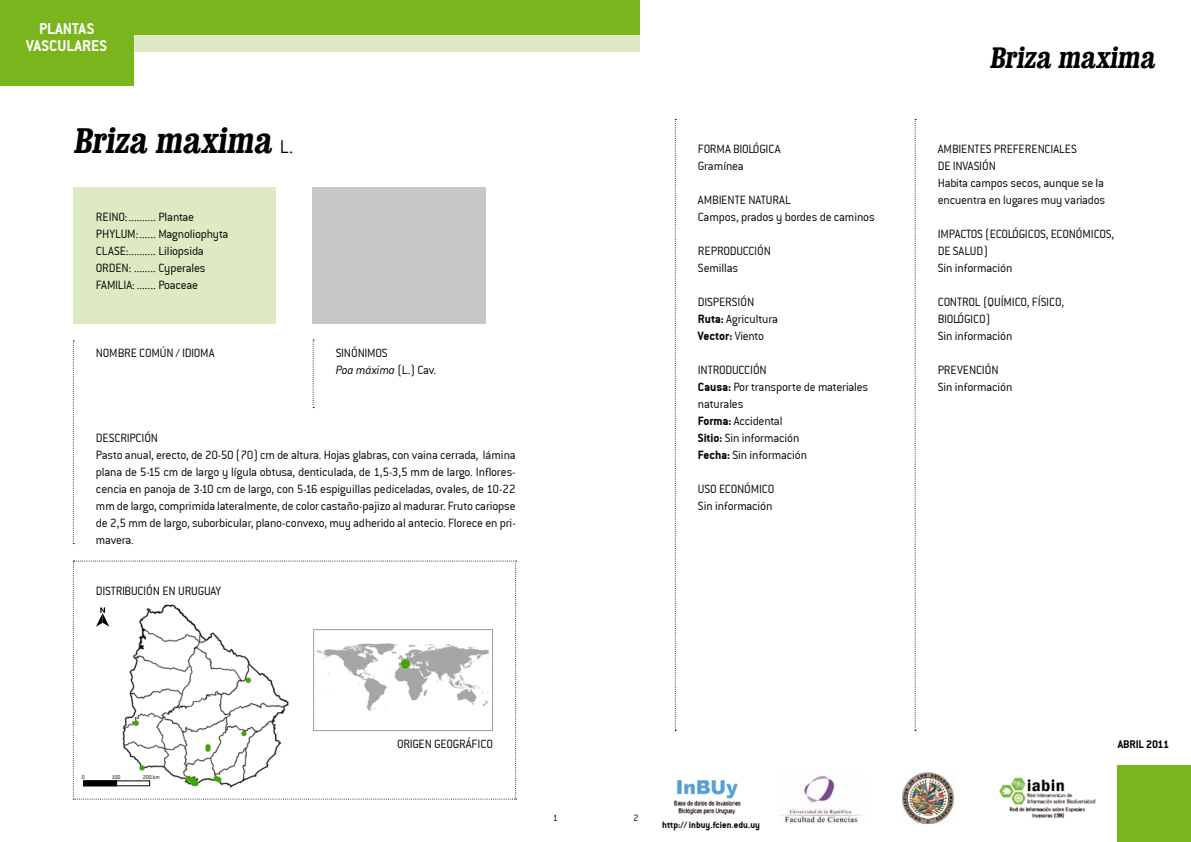
<style>
.page{position:relative;width:1191px;height:842px;background:#fff}
.page>*{position:absolute;margin:0;border:0;box-sizing:border-box;transform-origin:0 0}
.t1{font:700 condensed 36px "Clarendon";color:#000}
.t2{font:700 condensed 30px "Clarendon";color:#000}
.t3{font:17px/17px "Conduit ITCTT Bold";color:#fff;text-align:center}
.t4{font:13px/17px "Conduit ITCTT Light";letter-spacing:-.015em;color:#000}
.t5{font:13px "Conduit ITCTT Bold";color:#000}
.t6{font:12px "Conduit ITCTT Bold";letter-spacing:-.01em;color:#000}
.t7{font:10px "Conduit ITCTT Bold";color:#000}
.t8{font:10px "Conduit ITCTT Light";color:#000}
.t9{font:6px "Conduit ITCTT Light";color:#000}
.s1{font-family:"Conduit ITCTT Light";font-weight:400;font-stretch:normal;font-size:20px}
.s2{font-style:italic}
.s3{font-family:"Conduit ITCTT Bold"}
.s4{font-family:"Conduit ITCTT Light"}
</style>
<div class="page">
<div style="left:73px;top:187px;width:203px;height:136px;background:#ddeac4"></div>
<div style="left:313px;top:187px;width:173px;height:136px;background:#c6c7c8"></div>
<div style="left:0;top:34px;width:639px;height:17px;background:#ddeac4"></div>
<div style="left:0;top:0;width:639px;height:34px;background:#7ab51d"></div>
<div style="left:0;top:17px;width:133px;height:68px;background:#7ab51d"></div>
<div style="left:1117px;top:765px;width:74px;height:77px;background:#7ab51d"></div>
<svg style="left:73px;top:340px;width:1px;height:204px"></svg>
<svg style="left:313px;top:340px;width:1px;height:68px"></svg>
<img style="left:674px;top:780px;width:67px;height:35px">
<img style="left:902px;top:773px;width:53px;height:51px">
<img style="left:780px;top:775px;width:83px;height:48px">
<img style="left:999px;top:778px;width:96px;height:41px">
<svg style="left:675px;top:119px;width:1px;height:612px"></svg>
<svg style="left:914px;top:119px;width:2px;height:612px"></svg>
<svg style="left:73px;top:561px;width:443px;height:238px"></svg>
<div style="left:83px;top:780px;width:34px;height:6px;background:#000"></div>
<div style="left:83px;top:780px;width:67px;height:6px;border:1px solid #000"></div>
<h3 class="t3" style="left:26px;top:20px;width:82px">PLANTAS<br>VASCULARES</h3>
<h1 class="t1" style="left:73px;top:118px;width:221px">Briza maxima <span class="s1">L .</span></h1>
<p class="t4" style="left:96px;top:208px;width:134px">REINO:.......... Plantae<br>PHYLUM:...... Magnoliophyta<br>CLASE:.......... Liliopsida<br>ORDEN: ........ Cyperales<br>FAMILIA: ....... Poaceae</p>
<p class="t4" style="left:96px;top:344px;width:120px">NOMBRE COMÚN / IDIOMA</p>
<p class="t4" style="left:336px;top:344px;width:102px">SINÓNIMOS<br><span class="s2">Poa máxima</span> (L.) Cav.</p>
<p class="t4" style="left:96px;top:429px;width:421px">DESCRIPCIÓN<br>Pasto anual, erecto, de 20-50 (70) cm de altura. Hojas glabras, con vaina cerrada, lámina plana de 5-15 cm de largo y lígula obtusa, denticulada, de 1,5-3,5 mm de largo. Inflores&shy;cencia en panoja de 3-10 cm de largo, con 5-16 espiguillas pediceladas, ovales, de 10-22 mm de largo, comprimida lateralmente, de color castaño-pajizo al madurar. Fruto cariopse de 2,5 mm de largo, suborbicular, plano-convexo, muy adherido al antecio. Florece en pri&shy;mavera.</p>
<p class="t4" style="left:96px;top:582px;width:127px">DISTRIBUCIÓN EN URUGUAY</p>
<p class="t4" style="left:698px;top:140px;width:84px">FORMA BIOlÓGICA<br>Gramínea</p>
<p class="t4" style="left:698px;top:191px;width:13px">Ambiente</p>
<p class="t4" style="left:698px;top:191px;width:178px;text-indent:50px">natural<br>Campos, prados y bordes de caminos</p>
<p class="t4" style="left:698px;top:242px;width:42px">Reproducción<br>Semillas</p>
<p class="t4" style="left:698px;top:293px;width:81px">Dispersión<br><span class="s3">Ruta:</span> Agricultura</p>
<p class="t5" style="left:698px;top:328px;width:68px">Vector: <span class="s4">Viento</span></p>
<p class="t4" style="left:698px;top:361px;width:172px">Introducción<br><span class="s3">Causa:</span> Por transporte de materiales naturales<br><span class="s3">Forma:</span> Accidental<br><span class="s3">Sitio:</span> Sin información<br><span class="s3">Fecha:</span> Sin información</p>
<p class="t4" style="left:698px;top:480px;width:78px">USO ECONÓMICO<br>Sin información</p>
<p class="t9" style="left:82px;top:773px;width:5px">0</p>
<p class="t9" style="left:112px;top:773px;width:10px">100</p>
<p class="t9" style="left:143px;top:773px;width:19px">200 km</p>
<p class="t4" style="left:397px;top:735px;width:97px">ORIGEN GEOGRÁFICO</p>
<p class="t8" style="left:553px;top:812px;width:7px">1</p>
<p class="t8" style="left:633px;top:812px;width:7px">2</p>
<p class="t7" style="left:662px;top:819px;width:99px">http:// inbuy.fcien.edu.uy</p>
<h2 class="t2" style="left:989px;top:39px;width:172px">Briza maxima</h2>
<p class="t4" style="left:937px;top:141px;width:13px">Ambientes</p>
<p class="t4" style="left:994px;top:141px;width:7px">preferenciales</p>
<p class="t4" style="left:937px;top:158px;width:169px">de invasión<br>Habita campos secos, aunque se la encuentra en lugares muy variados</p>
<p class="t4" style="left:937px;top:226px;width:10px">Impactos</p>
<p class="t4" style="left:985px;top:226px;width:12px">(ecológicos</p>
<p class="t4" style="left:1045px;top:226px;width:70px">, ECONÓMICOS,</p>
<p class="t4" style="left:937px;top:243px;width:76px">DE SALUD)<br>Sin información</p>
<p class="t4" style="left:937px;top:294px;width:13px">Control</p>
<p class="t4" style="left:983px;top:294px;width:28px">(químico</p>
<p class="t4" style="left:1027px;top:294px;width:39px">, físico,</p>
<p class="t4" style="left:937px;top:311px;width:7px">biológico</p>
<p class="t4" style="left:937px;top:311px;width:76px;text-indent:48px">)<br>Sin información</p>
<p class="t4" style="left:937px;top:362px;width:76px">Prevención<br>Sin información</p>
<p class="t6" style="left:1117px;top:737px;width:53px">ABRIL 2011</p>
</div>
